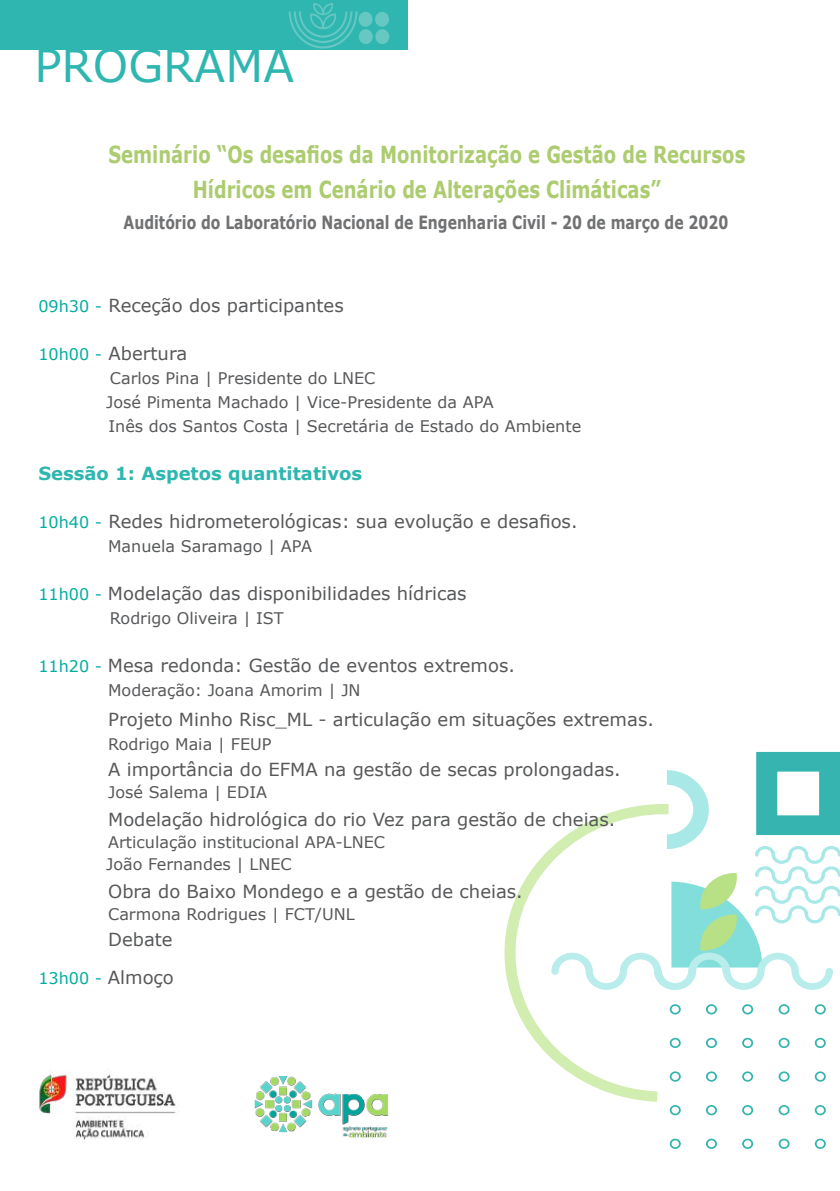
<style>
.page{position:relative;width:840px;height:1191px;background:#fff}
.page>*{position:absolute;margin:0;border:0;box-sizing:border-box;transform-origin:0 0}
.t1{font:45px "Verdana";color:#2fb6b0}
.t2{font:700 23.4px/35.6px "Verdana";color:#accc6f;text-align:center;scale:.77 1}
.t3{font:700 18.2px "Verdana";color:#707173;scale:.77 1}
.t4{font:18px "Verdana";color:#57585a}
.t5{font:700 18px "Verdana";color:#2fb6b0}
.t6{font:16px/24px "Verdana";color:#57585a}
.t7{font:16px "Verdana";color:#00aca0}
.s1{font-size:16px;color:#00aca0}
.s2{font-size:18px;color:#57585a}
</style>
<div class="page">
<svg style="left:504px;top:848px;width:154px;height:253px"></svg>
<svg style="left:669px;top:1004px;width:11px;height:10px"></svg>
<svg style="left:669px;top:1037px;width:11px;height:11px"></svg>
<svg style="left:669px;top:1071px;width:11px;height:10px"></svg>
<svg style="left:669px;top:1105px;width:11px;height:10px"></svg>
<svg style="left:669px;top:1138px;width:11px;height:11px"></svg>
<svg style="left:706px;top:1004px;width:10px;height:10px"></svg>
<svg style="left:706px;top:1037px;width:10px;height:11px"></svg>
<svg style="left:706px;top:1071px;width:10px;height:10px"></svg>
<svg style="left:706px;top:1105px;width:10px;height:10px"></svg>
<svg style="left:706px;top:1138px;width:10px;height:11px"></svg>
<svg style="left:742px;top:1004px;width:10px;height:10px"></svg>
<svg style="left:742px;top:1037px;width:10px;height:11px"></svg>
<svg style="left:742px;top:1071px;width:10px;height:10px"></svg>
<svg style="left:742px;top:1105px;width:10px;height:10px"></svg>
<svg style="left:742px;top:1138px;width:10px;height:11px"></svg>
<svg style="left:778px;top:1004px;width:11px;height:10px"></svg>
<svg style="left:778px;top:1037px;width:11px;height:11px"></svg>
<svg style="left:778px;top:1071px;width:11px;height:10px"></svg>
<svg style="left:778px;top:1105px;width:11px;height:10px"></svg>
<svg style="left:778px;top:1138px;width:11px;height:11px"></svg>
<svg style="left:814px;top:1004px;width:11px;height:10px"></svg>
<svg style="left:814px;top:1037px;width:11px;height:11px"></svg>
<svg style="left:814px;top:1071px;width:11px;height:10px"></svg>
<svg style="left:814px;top:1105px;width:11px;height:10px"></svg>
<svg style="left:814px;top:1138px;width:11px;height:11px"></svg>
<svg style="left:551px;top:752px;width:288px;height:237px"></svg>
<div style="left:0;top:0;width:408px;height:49px;background:#2fb6b0"></div>
<svg style="left:288px;top:3px;width:101px;height:45px"></svg>
<img style="left:38px;top:1069px;width:138px;height:71px">
<img style="left:254px;top:1076px;width:134px;height:62px">
<h1 class="t1" style="left:34px;top:35px;width:261px">PROGRAMA</h1>
<p class="t2" style="left:108px;top:136px;width:828px">Seminário “Os desafios da Monitorização e Gestão de Recursos<br>Hídricos em Cenário de Alterações Climáticas”</p>
<p class="t3" style="left:123px;top:209px;width:786px">Auditório do Laboratório Nacional de Engenharia Civil - 20 de março de 2020</p>
<p class="t4" style="left:38px;top:293px;width:306px"><span class="s1">09h30 -</span> Receção dos participantes</p>
<p class="t4" style="left:38px;top:341px;width:150px"><span class="s1">10h00 -</span> Abertura</p>
<p class="t6" style="left:106px;top:366px;width:476px">Carlos Pina | Presidente do LNEC<br>José Pimenta Machado | Vice-Presidente da APA<br>Inês dos Santos Costa | Secretária de Estado do Ambiente</p>
<p class="t5" style="left:38px;top:461px;width:325px">Sessão 1: Aspetos quantitativos</p>
<p class="t4" style="left:38px;top:509px;width:540px"><span class="s1">10h40 -</span> Redes hidrometerológicas: sua evolução e desafios.</p>
<p class="t6" style="left:108px;top:534px;width:205px">Manuela Saramago | APA</p>
<p class="t4" style="left:38px;top:581px;width:429px"><span class="s1">11h00 -</span> Modelação das disponibilidades hídricas</p>
<p class="t6" style="left:110px;top:606px;width:175px">Rodrigo Oliveira | IST</p>
<p class="t4" style="left:38px;top:653px;width:478px"><span class="s1">11h20 -</span> Mesa redonda: Gestão de eventos extremos.</p>
<p class="t6" style="left:108px;top:678px;width:254px">Moderação: Joana Amorim | JN</p>
<p class="t4" style="left:108px;top:707px;width:547px">Projeto Minho Risc_ML - articulação em situações extremas.</p>
<p class="t6" style="left:108px;top:732px;width:165px">Rodrigo Maia | FEUP</p>
<p class="t4" style="left:108px;top:757px;width:514px">A importância do EFMA na gestão de secas prolongadas.</p>
<p class="t6" style="left:108px;top:780px;width:160px">José Salema | EDIA</p>
<p class="t4" style="left:108px;top:807px;width:508px">Modelação hidrológica do rio Vez para gestão de cheias.</p>
<p class="t6" style="left:106px;top:831px;width:280px;line-height:22px">Articulação institucional APA-LNEC<br>João Fernandes | LNEC</p>
<p class="t4" style="left:108px;top:879px;width:416px">Obra do Baixo Mondego e a gestão de cheias.</p>
<p class="t6" style="left:108px;top:902px;width:248px">Carmona Rodrigues | FCT/UNL</p>
<p class="t4" style="left:108px;top:927px;width:66px">Debate</p>
<p class="t7" style="left:38px;top:967px;width:137px">13h00 - <span class="s2">Almoço</span></p>
</div>
